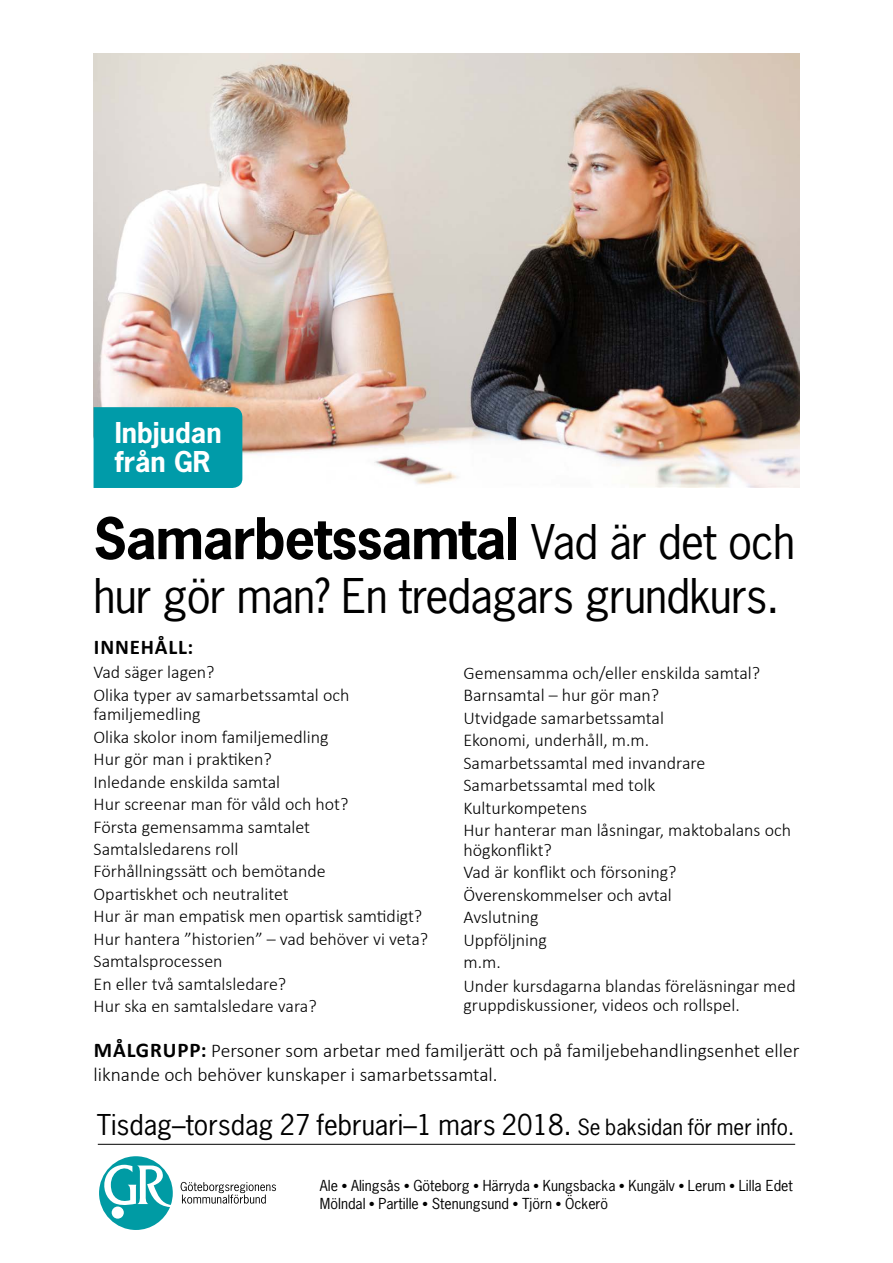
<style>
.page{position:relative;width:893px;height:1263px;background:#fff}
.page>*{position:absolute;margin:0;border:0;box-sizing:border-box;transform-origin:0 0}
.t1{font:700 54px "News Gothic";letter-spacing:-.02em;color:#000}
.t2{font:45px "News Gothic";letter-spacing:-.02em;color:#000}
.t3{font:27px "News Gothic";color:#000}
.t4{font:700 27px/28.5px "News Gothic";color:#fff}
.t5{font:700 21px "Calibri";letter-spacing:.04em;color:#000}
.t6{font:300 19.5px/24px "Calibri";color:#000}
.t7{font:300 18px/22.5px "Calibri";color:#000}
.t8{font:14.25px/18.8px "News Gothic";color:#000}
.s1{font-weight:400;font-size:45px}
.s2{font-weight:700;font-size:21px}
.s3{font-size:21px}
</style>
<div class="page">
<svg style="left:181px;top:1182px;width:95px;height:22px"></svg>
<svg style="left:99px;top:1156px;width:74px;height:74px"></svg>
<hr style="left:98px;top:1144px;width:697px;height:1px;background:#000">
<img style="left:94px;top:53px;width:705px;height:435px">
<div style="left:94px;top:407px;width:148px;height:81px;background:#009ba9"></div>
<h3 class="t4" style="left:115px;top:418px;width:108px">Inbjudan från GR</h3>
<h1 class="t1" style="left:94px;top:503px;width:703px">Samarbetssamtal <span class="s1">Vad är det och</span></h1>
<h2 class="t2" style="left:94px;top:567px;width:687px">hur gör man? En tredagars grundkurs.</h2>
<p class="t5" style="left:94px;top:634px;width:101px">INNEHÅLL:</p>
<p class="t7" style="left:94px;top:661px;width:257px">Vad säger lagen?<br>Olika typer av samarbetssamtal och</p>
<p class="t7" style="left:94px;top:703px;width:336px">familjemedling<br>Olika skolor inom familjemedling<br>Hur gör man i praktiken?<br>Inledande enskilda samtal<br>Hur screenar man för våld och hot?<br>Första gemensamma samtalet<br>Samtalsledarens roll<br>Förhållningssätt och bemötande<br>Opartiskhet och neutralitet<br>Hur är man empatisk men opartisk samtidigt?<br>Hur hantera ”historien” – vad behöver vi veta?<br>Samtalsprocessen<br>En eller två samtalsledare?<br>Hur ska en samtalsledare vara?</p>
<p class="t7" style="left:463px;top:661px;width:329px">Gemensamma och/eller enskilda samtal?<br>Barnsamtal – hur gör man?<br>Utvidgade samarbetssamtal<br>Ekonomi, underhåll, m.m.<br>Samarbetssamtal med invandrare<br>Samarbetssamtal med tolk<br>Kulturkompetens<br>Hur hanterar man låsningar, maktobalans och</p>
<p class="t7" style="left:463px;top:838px;width:334px">högkonflikt?<br>Vad är konflikt och försoning?<br>Överenskommelser och avtal<br>Avslutning<br>Uppföljning<br>m.m.<br>Under kursdagarna blandas föreläsningar med</p>
<p class="t7" style="left:463px;top:994px;width:278px">gruppdiskussioner, videos och rollspel.</p>
<p class="t6" style="left:94px;top:1039px;width:707px"><span class="s2">MÅLGRUPP:</span> Personer som arbetar med familjerätt och på familjebehandlingsenhet eller liknande och behöver kunskaper i samarbetssamtal.</p>
<h3 class="t3" style="left:97px;top:1107px;width:699px">Tisdag–torsdag 27 februari–1 mars 2018. <span class="s3">Se baksidan för mer info.</span></h3>
<p class="t8" style="left:320px;top:1176px;width:474px">Ale ● Alingsås ● Göteborg ● Härryda ● Kungsbacka ● Kungälv ● Lerum ● Lilla Edet<br>Mölndal ● Partille ● Stenungsund ● Tjörn ● Öckerö</p>
</div>
